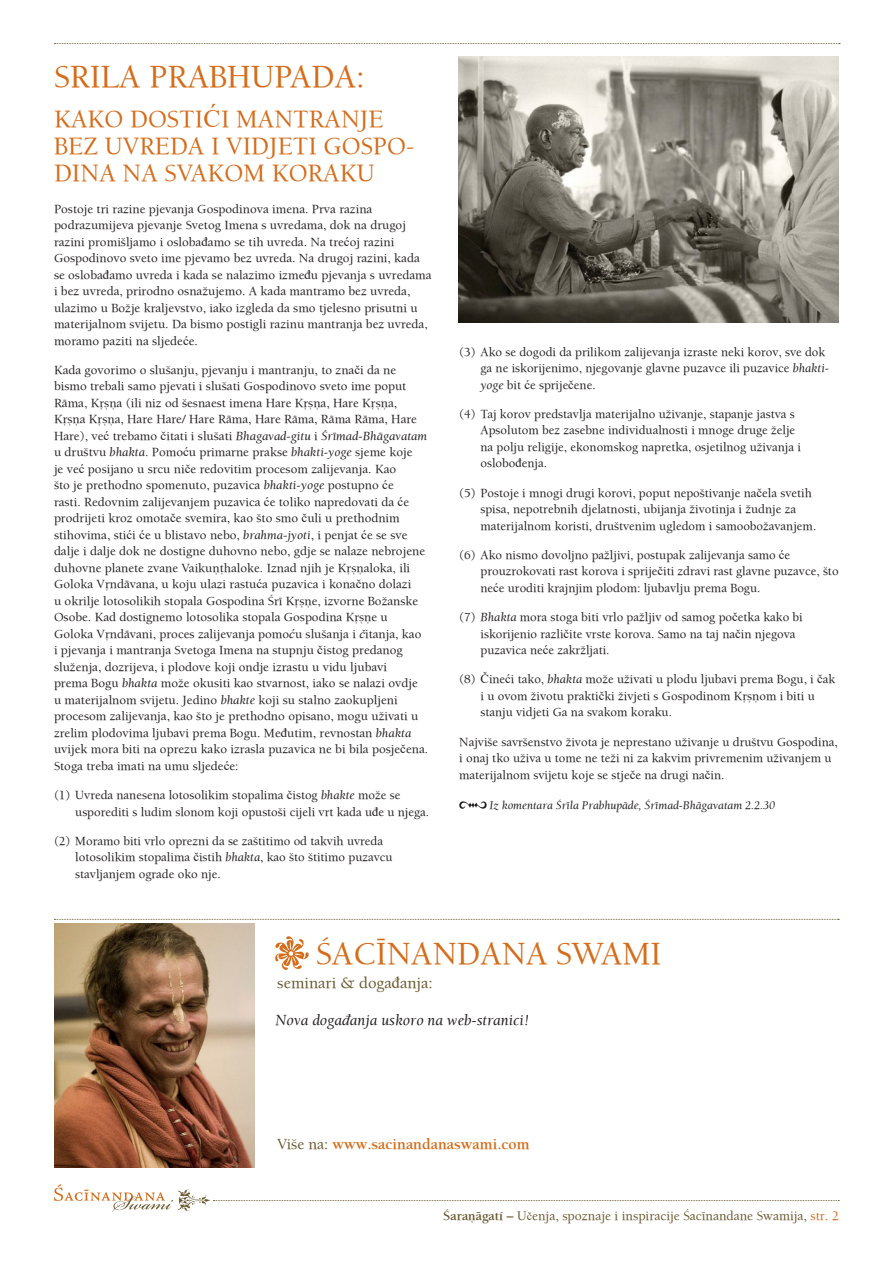
<style>
.page{position:relative;width:893px;height:1263px;background:#fff}
.page>*{position:absolute;margin:0;border:0;box-sizing:border-box;transform-origin:0 0}
.t1{font:33px "Balaram";color:#d56c1a}
.t2{font:25.5px/27px "Balaram";color:#d56c1a}
.t3{font:16.5px "Balaram";color:#69572d}
.t4{font:italic 15.75px "Balaram";color:#231f20}
.t5{font:700 15.75px "Balaram";color:#d56c1a}
.t6{font:13.5px "Balaram";color:#69572d}
.t7{font:12.75px/16.5px "Balaram";color:#231f20}
.t8{font:italic 12px "Balaram";color:#231f20}
.s1{font-family:"Times New Roman"}
.s2{font-style:italic}
.s3{font-family:"Times New Roman";font-style:italic}
.s4{font-weight:400;color:#69572d}
.s5{font-weight:700}
.s6{font-family:"Times New Roman";font-size:12px}
.s7{color:#d56c1a}
</style>
<div class="page">
<svg style="left:54px;top:1184px;width:785px;height:28px"></svg>
<img style="left:54px;top:924px;width:200px;height:244px">
<svg style="left:54px;top:919px;width:785px;height:1px"></svg>
<img style="left:275px;top:936px;width:34px;height:34px">
<svg style="left:54px;top:43px;width:786px;height:1px"></svg>
<img style="left:459px;top:802px;width:27px;height:7px">
<img style="left:459px;top:56px;width:380px;height:266px">
<p class="t1" style="left:54px;top:56px;width:312px">SRILA PRABHUPADA:</p>
<p class="t2" style="left:54px;top:105px;width:362px">KAKO DOSTI<span class="s1">Ć</span>I MANTRANJE<br>BEZ UVREDA I VIDJETI GOSPO-<br>DINA NA SVAKOM KORAKU</p>
<p class="t7" style="left:54px;top:200px;width:379px">Postoje tri razine pjevanja Gospodinova imena. Prva razina podrazumijeva pjevanje Svetog Imena s uvredama, dok na drugoj razini promišljamo i osloba<span class="s1">đ</span>amo se tih uvreda. Na tre<span class="s1">ć</span>oj razini Gospodinovo sveto ime pjevamo bez uvreda. Na drugoj razini, kada se osloba<span class="s1">đ</span>amo uvreda i kada se nalazimo izme<span class="s1">đ</span>u pjevanja s uvredama i bez uvreda, prirodno osnažujemo. A kada mantramo bez uvreda, ulazimo u Božje kraljevstvo, iako izgleda da smo tjelesno prisutni u materijalnom svijetu. Da bismo postigli razinu mantranja bez uvreda, moramo paziti na sljede<span class="s1">ć</span>e.</p>
<p class="t7" style="left:54px;top:361px;width:376px">Kada govorimo o slušanju, pjevanju i mantranju, to zna<span class="s1">č</span>i da ne bismo trebali samo pjevati i slušati Gospodinovo sveto ime poput Räma, Kåñëa (ili niz od šesnaest imena Hare Kåñëa, Hare Kåñëa, Kåñëa Kåñëa, Hare Hare/ Hare Räma, Hare Räma, Räma Räma, Hare Hare), ve<span class="s1">ć</span> trebamo <span class="s1">č</span>itati i slušati <span class="s2">Bhagavad-gitu</span> i <span class="s2">Çrémad-Bhägavatam </span>u društvu <span class="s2">bhakta</span>. Pomo<span class="s1">ć</span>u primarne prakse <span class="s2">bhakti-yoge</span> sjeme koje<br>je ve<span class="s1">ć</span> posijano u srcu ni<span class="s1">č</span>e redovitim procesom zalijevanja. Kao<br>što je prethodno spomenuto, puzavica <span class="s2">bhakti-yoge</span> postupno <span class="s1">ć</span>e<br>rasti. Redovnim zalijevanjem puzavica <span class="s1">ć</span>e toliko napredovati da <span class="s1">ć</span>e prodrijeti kroz omota<span class="s1">č</span>e svemira, kao što smo <span class="s1">č</span>uli u prethodnim stihovima, sti<span class="s1">ć</span>i <span class="s1">ć</span>e u blistavo nebo, <span class="s2">brahma-jyoti</span>, i penjat <span class="s1">ć</span>e se sve dalje i dalje dok ne dostigne duhovno nebo, gdje se nalaze nebrojene duhovne planete zvane Vaikuëöhaloke. Iznad njih je Kåñëaloka, ili Goloka Våndävana, u koju ulazi rastu<span class="s1">ć</span>a puzavica i kona<span class="s1">č</span>no dolazi<br>u okrilje lotosolikih stopala Gospodina Çré Kåñëe, izvorne Božanske Osobe. Kad dostignemo lotosolika stopala Gospodina Kåñëe u Goloka Våndävani, proces zalijevanja pomo<span class="s3">ć</span>u slušanja i <span class="s3">č</span>itanja, kao i pjevanja i mantranja Svetoga Imena na stupnju <span class="s1">č</span>istog predanog služenja, dozrijeva, i plodove koji ondje izrastu u vidu ljubavi<br>prema Bogu <span class="s2">bhakta</span> može okusiti kao stvarnost, iako se nalazi ovdje<br>u materijalnom svijetu. Jedino <span class="s2">bhakte</span> koji su stalno zaokupljeni procesom zalijevanja, kao što je prethodno opisano, mogu uživati u zrelim plodovima ljubavi prema Bogu. Me<span class="s1">đ</span>utim, revnostan <span class="s2">bhakta </span>uvijek mora biti na oprezu kako izrasla puzavica ne bi bila posje<span class="s1">č</span>ena.<br>Stoga treba imati na umu sljede<span class="s1">ć</span>e:</p>
<p class="t7" style="left:75px;top:787px;width:355px;text-indent:-21px">(1) Uvreda nanesena lotosolikim stopalima <span class="s1">č</span>istog <span class="s2">bhakte</span> može se usporediti s ludim slonom koji opustoši cijeli vrt kada u<span class="s1">đ</span>e u njega.</p>
<p class="t7" style="left:75px;top:832px;width:319px;text-indent:-21px">(2) Moramo biti vrlo oprezni da se zaštitimo od takvih uvreda lotosolikim stopalima <span class="s1">č</span>istih <span class="s2">bhakta</span>, kao što štitimo puzavcu stavljanjem ograde oko nje.</p>
<p class="t7" style="left:480px;top:343px;width:350px;text-indent:-21px">(3) Ako se dogodi da prilikom zalijevanja izraste neki korov, sve dok ga ne iskorijenimo, njegovanje glavne puzavce ili puzavice <span class="s2">bhakti&shy;yoge</span> bit <span class="s1">ć</span>e sprije<span class="s1">č</span>ene.</p>
<p class="t7" style="left:480px;top:405px;width:322px;text-indent:-21px">(4) Taj korov predstavlja materijalno uživanje, stapanje jastva s Apsolutom bez zasebne individualnosti i mnoge druge želje na polju religije, ekonomskog napretka, osjetilnog uživanja i oslobo<span class="s1">đ</span>enja.</p>
<p class="t7" style="left:480px;top:484px;width:337px;text-indent:-21px">(5) Postoje i mnogi drugi korovi, poput nepoštivanje na<span class="s1">č</span>ela svetih spisa, nepotrebnih djelatnosti, ubijanja životinja i žudnje za materijalnom koristi, društvenim ugledom i samoobožavanjem.</p>
<p class="t7" style="left:480px;top:546px;width:360px;text-indent:-21px">(6) Ako nismo dovoljno pažljivi, postupak zalijevanja samo <span class="s1">ć</span>e prouzrokovati rast korova i sprije<span class="s1">č</span>iti zdravi rast glavne puzavce, što ne<span class="s1">ć</span>e uroditi krajnjim plodom: ljubavlju prema Bogu.</p>
<p class="t7" style="left:480px;top:609px;width:324px;text-indent:-21px">(7) <span class="s2">Bhakta</span> mora stoga biti vrlo pažljiv od samog po<span class="s1">č</span>etka kako bi iskorijenio razli<span class="s1">č</span>ite vrste korova. Samo na taj na<span class="s1">č</span>in njegova puzavica ne<span class="s1">ć</span>e zakržljati.</p>
<p class="t7" style="left:480px;top:671px;width:356px;text-indent:-21px">(8) <span class="s1">Č</span>ine<span class="s1">ć</span>i tako, <span class="s2">bhakta</span> može uživati u plodu ljubavi prema Bogu, i <span class="s1">č</span>ak i u ovom životu prakti<span class="s1">č</span>ki živjeti s Gospodinom Kåñëom i biti u stanju vidjeti Ga na svakom koraku.</p>
<p class="t7" style="left:459px;top:733px;width:380px">Najviše savršenstvo života je neprestano uživanje u društvu Gospodina, i onaj tko uživa u tome ne teži ni za kakvim privremenim uživanjem u materijalnom svijetu koje se stje<span class="s1">č</span>e na drugi na<span class="s1">č</span>in.</p>
<p class="t8" style="left:489px;top:797px;width:287px">Iz komentara Çréla Prabhupäde, Çrémad-Bhägavatam 2.2.30</p>
<p class="t1" style="left:316px;top:933px;width:347px">ÇACÉNANDANA SWAMI</p>
<p class="t3" style="left:277px;top:972px;width:157px">seminari &amp; doga<span class="s1">đ</span>anja:</p>
<p class="t4" style="left:275px;top:1010px;width:255px">Nova doga<span class="s1">đ</span>anja uskoro na web-stranici!</p>
<p class="t5" style="left:277px;top:1134px;width:254px"><span class="s4">Više na:</span> www.sacinandanaswami.com</p>
<p class="t6" style="left:443px;top:1207px;width:397px"><span class="s5">Çaraëägatí –</span> U<span class="s6">č</span>enja, spoznaje i inspiracije Çacénandane Swamija, <span class="s7">str. 2</span></p>
</div>
